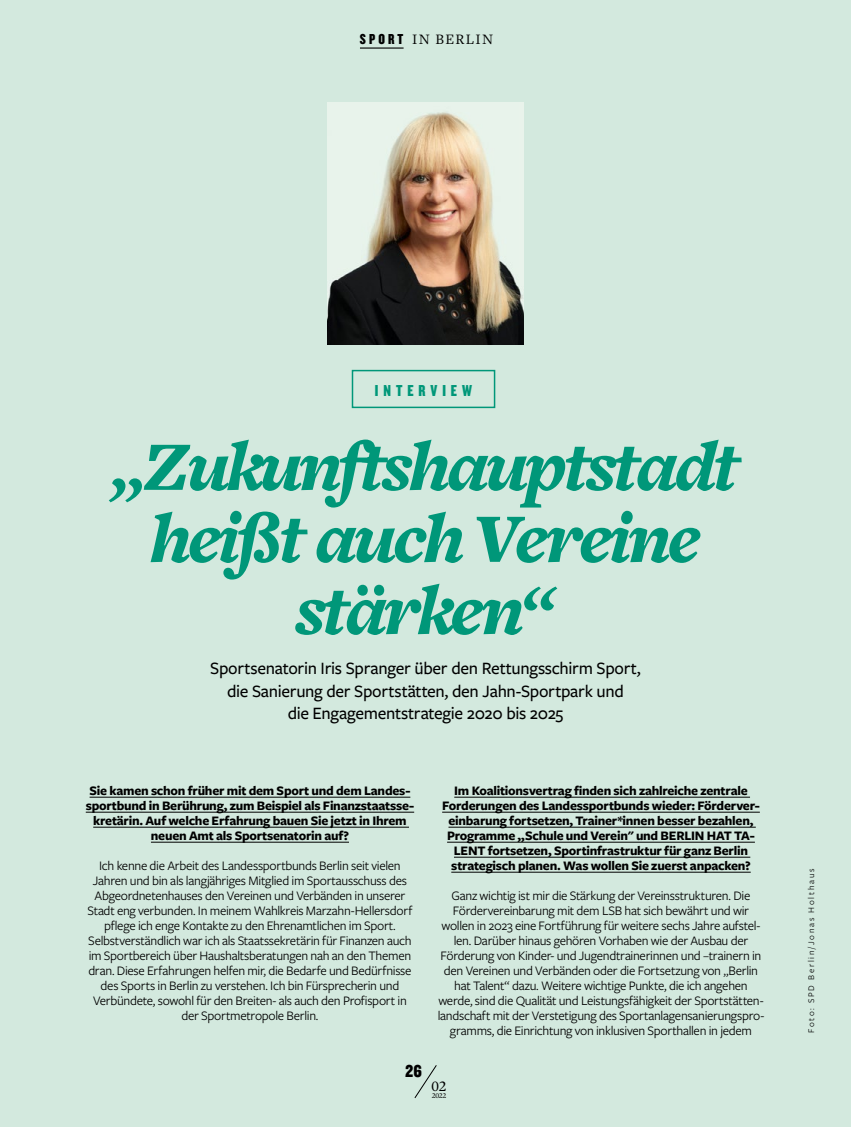
<style>
.page{position:relative;width:851px;height:1127px;background:#fff}
.page>*{position:absolute;margin:0;border:0;box-sizing:border-box;transform-origin:0 0}
.t1{font:italic 900 72px/72px "Freight Text Pro";letter-spacing:-.045em;color:#009779;text-align:center}
.t2{font:500 18px/22.5px "Freight Sans Pro";letter-spacing:-.015em;color:#000;text-align:center}
.t3{font:18px "Knockout 70 Full Welterwt";color:#000}
.t4{font:16.5px "Knockout 69 Full Liteweight";letter-spacing:.3em;color:#009779}
.t5{font:15px "Freight Text Pro";letter-spacing:.085em;color:#000}
.t6{font:500 15px "Freight Text Pro";color:#000}
.t7{font:13.5px/15px "Freight Sans Pro";letter-spacing:-.02em;color:#000;text-align:center}
.t8{font:700 13.5px/15px "Freight Sans Pro";letter-spacing:-.02em;color:#000;text-align:center}
.t9{font:9px "Freight Sans Pro";letter-spacing:.19em;color:#000}
.t10{font:500 7.5px "Freight Text Pro";color:#000}
.s1{font-family:"Knockout 69 Full Liteweight"}
</style>
<div class="page">
<div style="left:0;top:0;width:850px;height:1127px;background:#d3e9de"></div>
<img style="left:327px;top:102px;width:196px;height:242px">
<hr style="left:90px;top:797px;width:320px;height:1px;background:#000">
<hr style="left:86px;top:812px;width:328px;height:1px;background:#000">
<hr style="left:93px;top:827px;width:316px;height:1px;background:#000">
<hr style="left:151px;top:842px;width:198px;height:1px;background:#000">
<hr style="left:454px;top:797px;width:296px;height:1px;background:#000">
<hr style="left:442px;top:812px;width:317px;height:1px;background:#000">
<hr style="left:448px;top:827px;width:307px;height:1px;background:#000">
<hr style="left:447px;top:842px;width:307px;height:1px;background:#000">
<hr style="left:454px;top:857px;width:296px;height:1px;background:#000">
<hr style="left:451px;top:872px;width:299px;height:1px;background:#000">
<div style="left:351px;top:370px;width:144px;height:38px;border:2px solid #009779"></div>
<hr style="left:360px;top:47px;width:43px;height:2px;background:#000">
<svg style="left:414px;top:1065px;width:23px;height:33px"></svg>
<p class="t5" style="left:360px;top:30px;width:135px"><span class="s1">SPORT</span> IN BERLIN</p>
<p class="t4" style="left:375px;top:380px;width:99px">INTERVIEW</p>
<h1 class="t1" style="left:112px;top:429px;width:628px">„Zukunftshauptstadt heißt auch Vereine stärken“</h1>
<h2 class="t2" style="left:210px;top:656px;width:432px">Sportsenatorin Iris Spranger über den Rettungsschirm Sport, die Sanierung der Sportstätten, den Jahn-Sportpark und<br>die Engagementstrategie 2020 bis 2025</h2>
<p class="t8" style="left:86px;top:783px;width:330px">Sie kamen schon früher mit dem Sport und dem Landes&shy;sportbund in Berührung, zum Beispiel als Finanzstaatsse&shy;kretärin. Auf welche Erfahrung bauen Sie jetzt in Ihrem neuen Amt als Sportsenatorin auf?</p>
<p class="t7" style="left:87px;top:858px;width:326px">Ich kenne die Arbeit des Landessportbunds Berlin seit vielen Jahren und bin als langjähriges Mitglied im Sportausschuss des Abgeordnetenhauses den Vereinen und Verbänden in unserer Stadt eng verbunden. In meinem Wahlkreis Marzahn-Hellersdorf pflege ich enge Kontakte zu den Ehrenamtlichen im Sport.<br>Selbstverständlich war ich als Staatssekretärin für Finanzen auch im Sportbereich über Haushaltsberatungen nah an den Themen dran. Diese Erfahrungen helfen mir, die Bedarfe und Bedürfnisse des Sports in Berlin zu verstehen. Ich bin Fürsprecherin und Verbündete, sowohl für den Breiten- als auch den Profisport in der Sportmetropole Berlin.</p>
<p class="t8" style="left:442px;top:783px;width:319px">Im Koalitionsvertrag finden sich zahlreiche zentrale Forderungen des Landessportbunds wieder: Förderver&shy;einbarung fortsetzen, Trainer*innen besser bezahlen, Programme „Schule und Verein" und BERLIN HAT TA-LENT fortsetzen, Sportinfrastruktur für ganz Berlin strategisch planen. Was wollen Sie zuerst anpacken?</p>
<p class="t7" style="left:437px;top:888px;width:328px">Ganz wichtig ist mir die Stärkung der Vereinsstrukturen. Die Fördervereinbarung mit dem LSB hat sich bewährt und wir wollen in 2023 eine Fortführung für weitere sechs Jahre aufstel&shy;len. Darüber hinaus gehören Vorhaben wie der Ausbau der Förderung von Kinder- und Jugendtrainerinnen und –trainern in den Vereinen und Verbänden oder die Fortsetzung von „Berlin hat Talent“ dazu. Weitere wichtige Punkte, die ich angehen werde, sind die Qualität und Leistungsfähigkeit der Sportstätten&shy;landschaft mit der Verstetigung des Sportanlagensanierungspro&shy;gramms, die Einrichtung von inklusiven Sporthallen in jedem</p>
<h2 class="t3" style="left:405px;top:1059px;width:18px">26</h2>
<p class="t6" style="left:431px;top:1076px;width:16px">02</p>
<p class="t10" style="left:431px;top:1090px;width:16px">2022</p>
<p class="t9" style="left:805px;top:1033px;width:166px;rotate:-90deg">Foto: SPD Berlin/Jonas Holthaus</p>
</div>
